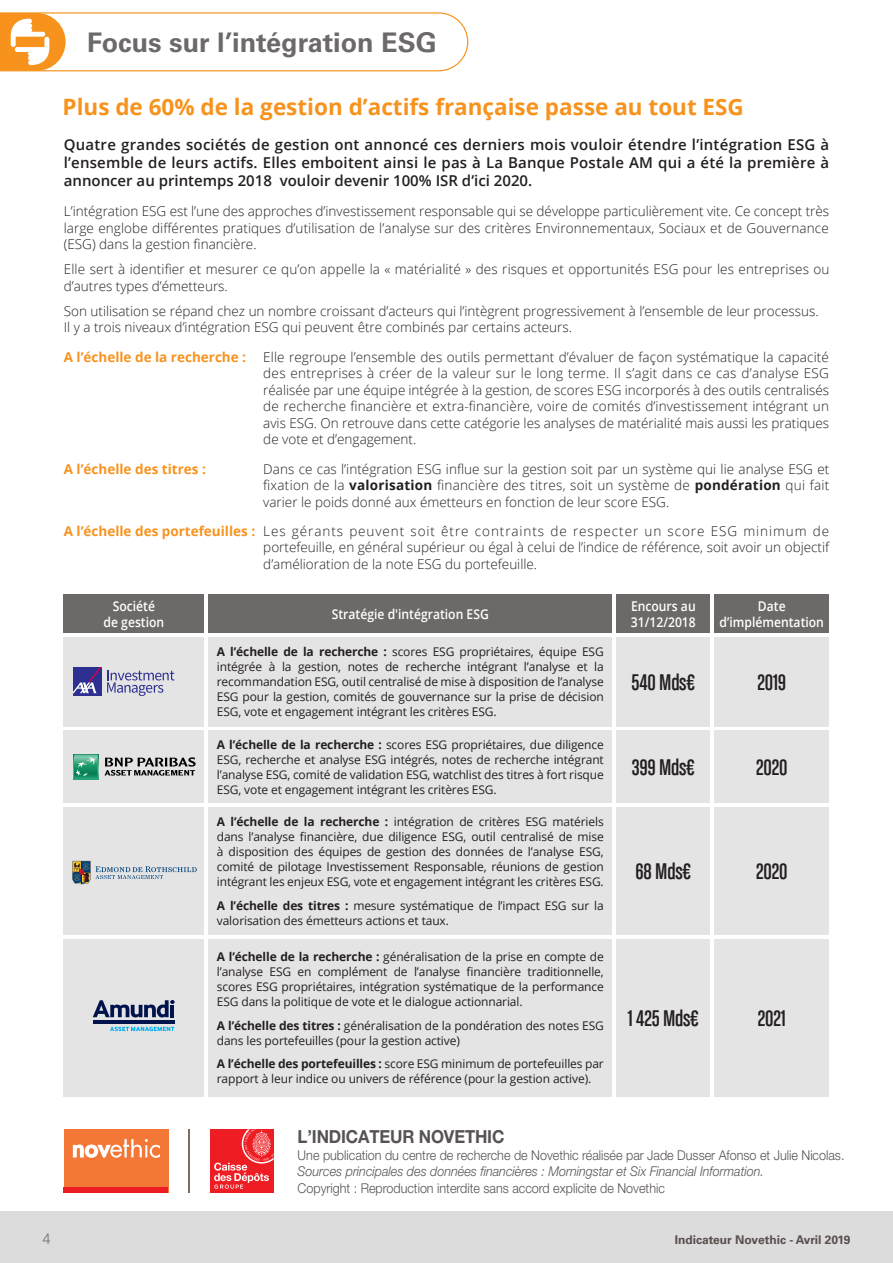
<style>
.page{position:relative;width:893px;height:1263px;background:#fff}
.page>*{position:absolute;margin:0;border:0;box-sizing:border-box;transform-origin:0 0}
.t1{font:700 27px "Univers LT Std";color:#6c6968}
.t2{font:24px "Chalet Comprime Cologne Sixty";letter-spacing:-.01em;color:#231f20}
.titres{font:700 22.5px "Open Sans";color:#f7931d}
.t3{font:700 18px "Helvetica Neue LT Pro";letter-spacing:-.01em;color:#575352;scale:.93 1}
.txt{font:600 15px/18px "Open Sans";color:#231f20;text-align:justify}
.t4{font:300 15px "Helvetica Neue LT Pro";color:#6c6968}
.txt-2{font:300 13.5px/16.5px "Open Sans";color:#231f20;text-align:justify}
.t5{font:300 13.5px/16.5px "Helvetica Neue LT Pro";color:#575352;scale:.93 1}
.t6{font:600 13.5px/16.2px "Open Sans";color:#fff;scale:.9 1}
.txt-3{font:700 13.5px "Open Sans";color:#f7931d}
.t7{font:12px/15px "Open Sans";letter-spacing:-.01em;color:#231f20;text-align:justify}
.t8{font:700 12px "Univers LT Std";color:#574e4c}
.s1{font-weight:700}
.s2{font-weight:700;color:#f7931d}
.s3{font-style:italic}
</style>
<div class="page">
<div style="left:0;top:1212px;width:893px;height:51px;background:#dddcdc"></div>
<svg style="left:0;top:12px;width:469px;height:60px"></svg>
<hr style="left:28px;top:56px;width:16px;height:4px;background:#fff;border-radius:2px">
<div style="left:28px;top:51px;width:18px;height:5px;background:#fff;border-radius:2px"></div>
<div style="left:15px;top:47px;width:32px;height:5px;background:#fff;border-radius:2px"></div>
<div style="left:64px;top:594px;width:140px;height:39px;background:#6c6968"></div>
<div style="left:617px;top:594px;width:93px;height:39px;background:#6c6968"></div>
<div style="left:208px;top:594px;width:404px;height:39px;background:#6c6968"></div>
<div style="left:208px;top:939px;width:404px;height:157px;background:#e5e4e5"></div>
<div style="left:64px;top:939px;width:140px;height:157px;background:#e5e4e5"></div>
<div style="left:64px;top:637px;width:140px;height:89px;background:#e5e4e5"></div>
<div style="left:64px;top:731px;width:140px;height:72px;background:#e5e4e5"></div>
<div style="left:64px;top:807px;width:140px;height:128px;background:#e5e4e5"></div>
<div style="left:617px;top:939px;width:93px;height:157px;background:#e5e4e5"></div>
<div style="left:714px;top:939px;width:115px;height:157px;background:#e5e4e5"></div>
<div style="left:617px;top:637px;width:93px;height:89px;background:#e5e4e5"></div>
<div style="left:714px;top:637px;width:115px;height:89px;background:#e5e4e5"></div>
<div style="left:617px;top:731px;width:93px;height:72px;background:#e5e4e5"></div>
<div style="left:714px;top:731px;width:115px;height:72px;background:#e5e4e5"></div>
<div style="left:617px;top:807px;width:93px;height:128px;background:#e5e4e5"></div>
<div style="left:714px;top:807px;width:115px;height:128px;background:#e5e4e5"></div>
<div style="left:208px;top:637px;width:404px;height:89px;background:#e5e4e5"></div>
<div style="left:208px;top:807px;width:404px;height:128px;background:#e5e4e5"></div>
<div style="left:208px;top:731px;width:404px;height:72px;background:#e5e4e5"></div>
<div style="left:714px;top:594px;width:115px;height:39px;background:#6c6968"></div>
<svg style="left:105px;top:757px;width:91px;height:19px"></svg>
<svg style="left:73px;top:754px;width:25px;height:25px"></svg>
<svg style="left:74px;top:754px;width:24px;height:24px"></svg>
<svg style="left:93px;top:1000px;width:82px;height:17px"></svg>
<hr style="left:93px;top:1020px;width:81px;height:3px;background:#00134d">
<svg style="left:110px;top:1027px;width:64px;height:4px"></svg>
<svg style="left:72px;top:861px;width:125px;height:23px"></svg>
<svg style="left:107px;top:670px;width:67px;height:26px"></svg>
<svg style="left:73px;top:693px;width:28px;height:3px"></svg>
<svg style="left:73px;top:667px;width:28px;height:26px"></svg>
<div style="left:64px;top:1129px;width:104px;height:64px;background:#f37736"></div>
<svg style="left:73px;top:1139px;width:87px;height:19px"></svg>
<div style="left:64px;top:1188px;width:104px;height:5px;background:#ee1d23"></div>
<div style="left:210px;top:1129px;width:64px;height:64px;background:#ee1d23"></div>
<svg style="left:214px;top:1129px;width:60px;height:60px"></svg>
<hr style="left:189px;top:1129px;width:1px;height:64px;background:#806a63">
<p class="t1" style="left:87px;top:26px;width:351px">Focus sur l’intégration ESG</p>
<p class="titres" style="left:63px;top:91px;width:683px">Plus de 60% de la gestion d’actifs française passe au tout ESG</p>
<p class="txt" style="left:64px;top:135px;width:767px">Quatre grandes sociétés de gestion ont annoncé ces derniers mois vouloir étendre l’intégration ESG à l’ensemble de leurs actifs. Elles emboitent ainsi le pas à La Banque Postale AM qui a été la première à annoncer au printemps 2018 vouloir devenir 100% ISR d’ici 2020.</p>
<p class="txt-2" style="left:64px;top:203px;width:767px">L’intégration ESG est l’une des approches d’investissement responsable qui se développe particulièrement vite. Ce concept très large englobe différentes pratiques d’utilisation de l’analyse sur des critères Environnementaux, Sociaux et de Gouvernance (ESG) dans la gestion financière.</p>
<p class="txt-2" style="left:64px;top:261px;width:767px">Elle sert à identifier et mesurer ce qu’on appelle la « matérialité » des risques et opportunités ESG pour les entreprises ou d’autres types d’émetteurs.</p>
<p class="txt-2" style="left:64px;top:302px;width:756px">Son utilisation se répand chez un nombre croissant d’acteurs qui l’intègrent progressivement à l’ensemble de leur processus.</p>
<p class="txt-2" style="left:64px;top:319px;width:510px">Il y a trois niveaux d’intégration ESG qui peuvent être combinés par certains acteurs.</p>
<p class="txt-3" style="left:64px;top:347px;width:184px">A l’échelle de la recherche :</p>
<p class="txt-2" style="left:263px;top:348px;width:567px">Elle regroupe l’ensemble des outils permettant d’évaluer de façon systématique la capacité des entreprises à créer de la valeur sur le long terme. Il s’agit dans ce cas d’analyse ESG réalisée par une équipe intégrée à la gestion, de scores ESG incorporés à des outils centralisés de recherche financière et extra-financière, voire de comités d’investissement intégrant un avis ESG. On retrouve dans cette catégorie les analyses de matérialité mais aussi les pratiques de vote et d’engagement.</p>
<p class="txt-3" style="left:64px;top:459px;width:144px">A l’échelle des titres :</p>
<p class="txt-2" style="left:263px;top:460px;width:567px">Dans ce cas l’intégration ESG influe sur la gestion soit par un système qui lie analyse ESG et fixation de la <span class="s1">valorisation</span> financière des titres, soit un système de <span class="s1">pondération</span> qui fait varier le poids donné aux émetteurs en fonction de leur score ESG.</p>
<p class="txt-2" style="left:263px;top:522px;width:567px;text-indent:-200px"><span class="s2">A l’échelle des portefeuilles :</span> Les gérants peuvent soit être contraints de respecter un score ESG minimum de portefeuille, en général supérieur ou égal à celui de l’indice de référence, soit avoir un objectif d’amélioration de la note ESG du portefeuille.</p>
<p class="t6" style="left:113px;top:597px;width:48px">Société</p>
<p class="t6" style="left:104px;top:614px;width:69px">de gestion</p>
<p class="t6" style="left:631px;top:597px;width:74px">Encours au<br>31/12/2018</p>
<p class="t6" style="left:720px;top:597px;width:117px;text-align:center">Date d’implémentation</p>
<p class="t6" style="left:332px;top:605px;width:176px">Stratégie d'intégration ESG</p>
<p class="t7" style="left:217px;top:644px;width:388px"><span class="s1">A l’échelle de la recherche :</span> scores ESG propriétaires, équipe ESG intégrée à la gestion, notes de recherche intégrant l’analyse et la recommandation ESG, outil centralisé de mise à disposition de l’analyse ESG pour la gestion, comités de gouvernance sur la prise de décision ESG, vote et engagement intégrant les critères ESG.</p>
<p class="t7" style="left:217px;top:737px;width:388px"><span class="s1">A l’échelle de la recherche :</span> scores ESG propriétaires, due diligence ESG, recherche et analyse ESG intégrés, notes de recherche intégrant l’analyse ESG, comité de validation ESG, watchlist des titres à fort risque ESG, vote et engagement intégrant les critères ESG.</p>
<p class="t7" style="left:217px;top:814px;width:388px"><span class="s1">A l’échelle de la recherche :</span> intégration de critères ESG matériels dans l’analyse financière, due diligence ESG, outil centralisé de mise à disposition des équipes de gestion des données de l’analyse ESG, comité de pilotage Investissement Responsable, réunions de gestion intégrant les enjeux ESG, vote et engagement intégrant les critères ESG.</p>
<p class="t7" style="left:217px;top:898px;width:388px"><span class="s1">A l’échelle des titres :</span> mesure systématique de l’impact ESG sur la valorisation des émetteurs actions et taux.</p>
<p class="t7" style="left:217px;top:949px;width:388px"><span class="s1">A l’échelle de la recherche :</span> généralisation de la prise en compte de l’analyse ESG en complément de l’analyse financière traditionnelle, scores ESG propriétaires, intégration systématique de la performance ESG dans la politique de vote et le dialogue actionnarial.</p>
<p class="t7" style="left:217px;top:1017px;width:388px"><span class="s1">A l’échelle des titres :</span> généralisation de la pondération des notes ESG dans les portefeuilles (pour la gestion active)</p>
<p class="t7" style="left:217px;top:1056px;width:388px"><span class="s1">A l’échelle des portefeuilles :</span> score ESG minimum de portefeuilles par rapport à leur indice ou univers de référence (pour la gestion active).</p>
<p class="t2" style="left:632px;top:669px;width:65px">540 Mds€</p>
<p class="t2" style="left:757px;top:669px;width:30px">2019</p>
<p class="t2" style="left:632px;top:754px;width:65px">399 Mds€</p>
<p class="t2" style="left:756px;top:754px;width:33px">2020</p>
<p class="t2" style="left:635px;top:858px;width:57px">68 Mds€</p>
<p class="t2" style="left:756px;top:858px;width:33px">2020</p>
<p class="t2" style="left:628px;top:1005px;width:73px">1 425 Mds€</p>
<p class="t2" style="left:758px;top:1005px;width:29px">2021</p>
<p class="t3" style="left:298px;top:1125px;width:224px">L’INDICATEUR NOVETHIC</p>
<p class="t5" style="left:298px;top:1146px;width:589px">Une publication du centre de recherche de Novethic réalisée par Jade Dusser Afonso et Julie Nicolas.<br><span class="s3">Sources principales des données financières : Morningstar et Six Financial Information.</span></p>
<p class="t5" style="left:298px;top:1179px;width:396px">Copyright : Reproduction interdite sans accord explicite de Novethic</p>
<p class="t4" style="left:43px;top:1229px;width:10px">4</p>
<p class="t8" style="left:675px;top:1233px;width:177px">Indicateur Novethic - Avril 2019</p>
</div>
